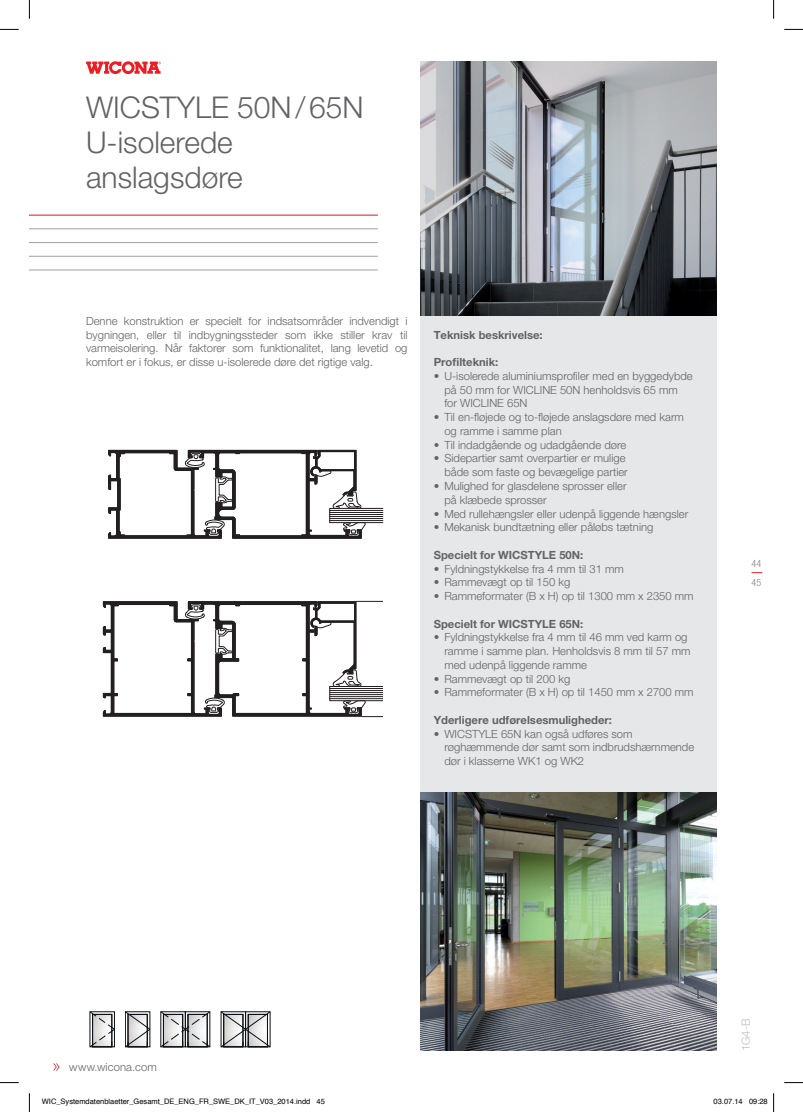
<style>
.page{position:relative;width:803px;height:1112px;background:#fff}
.page>*{position:absolute;margin:0;border:0;box-sizing:border-box;transform-origin:0 0}
.t1{font:300 30px/35px "Helvetica Neue LT Pro";color:#636366}
.t2{font:300 11.25px/13.8px "Helvetica Neue LT Pro";color:#636366}
.t3{font:700 11.25px "Helvetica Neue LT Pro";color:#636366}
.t4{font:300 11.25px "Helvetica Neue LT Pro";color:#bebfc2}
.t5{font:300 condensed 10px/19px "Helvetica Neue LT Pro";color:#808285}
.t6{font:7.5px "Helvetica";color:#000}
</style>
<div class="page">
<svg style="left:86px;top:61px;width:75px;height:13px"></svg>
<hr style="left:29px;top:215px;width:349px;height:1px;background:#d7171f">
<hr style="left:29px;top:228px;width:349px;height:1px;background:#a1a1a5">
<hr style="left:29px;top:242px;width:349px;height:1px;background:#a1a1a5">
<hr style="left:29px;top:256px;width:349px;height:1px;background:#a1a1a5">
<hr style="left:29px;top:269px;width:349px;height:1px;background:#a1a1a5">
<img style="left:420px;top:61px;width:297px;height:255px">
<div style="left:420px;top:316px;width:297px;height:734px;background:#e6e7e9"></div>
<img style="left:420px;top:792px;width:297px;height:258px">
<svg style="left:103px;top:601px;width:280px;height:116px"></svg>
<div style="left:329px;top:508px;width:54px;height:14px;border:1px solid #231f20"></div>
<hr style="left:330px;top:520px;width:53px;height:1px;background:#231f20">
<hr style="left:330px;top:518px;width:53px;height:1px;background:#231f20">
<hr style="left:330px;top:516px;width:53px;height:1px;background:#231f20">
<hr style="left:330px;top:514px;width:53px;height:1px;background:#231f20">
<hr style="left:330px;top:512px;width:53px;height:1px;background:#231f20">
<hr style="left:330px;top:510px;width:53px;height:1px;background:#231f20">
<svg style="left:108px;top:449px;width:258px;height:89px"></svg>
<hr style="left:109px;top:452px;width:68px;height:1px;background:#231f20">
<hr style="left:109px;top:451px;width:68px;height:1px;background:#231f20">
<hr style="left:109px;top:450px;width:68px;height:1px;background:#231f20">
<svg style="left:90px;top:1011px;width:25px;height:35px"></svg>
<svg style="left:125px;top:1011px;width:25px;height:35px"></svg>
<svg style="left:160px;top:1011px;width:50px;height:35px"></svg>
<svg style="left:221px;top:1011px;width:49px;height:35px"></svg>
<svg style="left:53px;top:1063px;width:7px;height:7px"></svg>
<svg style="left:0;top:29px;width:19px;height:1px"></svg>
<svg style="left:784px;top:29px;width:19px;height:1px"></svg>
<svg style="left:0;top:1082px;width:19px;height:1px"></svg>
<svg style="left:784px;top:1082px;width:19px;height:1px"></svg>
<svg style="left:29px;top:0;width:1px;height:19px"></svg>
<svg style="left:29px;top:1093px;width:1px;height:18px"></svg>
<svg style="left:773px;top:0;width:1px;height:19px"></svg>
<svg style="left:773px;top:1093px;width:1px;height:18px"></svg>
<h1 class="t1" style="left:86px;top:89px;width:279px">WICSTYLE 50N / 65N<br>U-isolerede anslagsdøre</h1>
<p class="t2" style="left:86px;top:314px;width:323px;text-align:justify">Denne konstruktion er specielt for indsatsområder indvendigt i bygningen, eller til indbygningssteder som ikke stiller krav til varmeisolering. Når faktorer som funktionalitet, lang levetid og komfort er i fokus, er disse u-isolerede døre det rigtige valg.</p>
<p class="t3" style="left:434px;top:327px;width:110px">Teknisk beskrivelse:</p>
<p class="t3" style="left:434px;top:355px;width:66px">Profilteknik:</p>
<p class="t2" style="left:444px;top:369px;width:250px;text-indent:-11px">• U-isolerede aluminiumsprofiler med en byggedybde på 50 mm for WICLINE 50N henholdsvis 65 mm for WICLINE 65N</p>
<p class="t2" style="left:444px;top:410px;width:241px;text-indent:-11px">• Til en-fløjede og to-fløjede anslagsdøre med karm og ramme i samme plan</p>
<p class="t2" style="left:434px;top:437px;width:194px">• Til indadgående og udadgående døre</p>
<p class="t2" style="left:434px;top:451px;width:196px;text-align:right">• Sidepartier samt overpartier er mulige både som faste og bevægelige partier</p>
<p class="t2" style="left:444px;top:479px;width:184px;text-indent:-11px">• Mulighed for glasdelene sprosser eller på klæbede sprosser</p>
<p class="t2" style="left:434px;top:506px;width:256px">• Med rullehængsler eller udenpå liggende hængsler</p>
<p class="t2" style="left:434px;top:520px;width:221px">• Mekanisk bundtætning eller påløbs tætning</p>
<p class="t3" style="left:434px;top:547px;width:151px">Specielt for WICSTYLE 50N:</p>
<p class="t2" style="left:434px;top:561px;width:192px">• Fyldningstykkelse fra 4 mm til 31 mm</p>
<p class="t2" style="left:434px;top:575px;width:138px">• Rammevægt op til 150 kg</p>
<p class="t2" style="left:434px;top:588px;width:261px">• Rammeformater (B x H) op til 1300 mm x 2350 mm</p>
<p class="t3" style="left:434px;top:616px;width:151px">Specielt for WICSTYLE 65N:</p>
<p class="t2" style="left:444px;top:630px;width:248px;text-indent:-11px">• Fyldningstykkelse fra 4 mm til 46 mm ved karm og ramme i samme plan. Henholdsvis 8 mm til 57 mm med udenpå liggende ramme</p>
<p class="t2" style="left:434px;top:671px;width:138px">• Rammevægt op til 200 kg</p>
<p class="t2" style="left:434px;top:685px;width:261px">• Rammeformater (B x H) op til 1450 mm x 2700 mm</p>
<p class="t3" style="left:434px;top:712px;width:180px">Yderligere udførelsesmuligheder:</p>
<p class="t2" style="left:444px;top:726px;width:251px;text-indent:-11px">• WICSTYLE 65N kan også udføres som røghæmmende dør samt som indbrudshæmmende dør i klasserne WK1 og WK2</p>
<p class="t5" style="left:751px;top:553px;width:11px">44<br>45</p>
<p class="t2" style="left:69px;top:1059px;width:89px">www.wicona.com</p>
<p class="t4" style="left:739px;top:1050px;width:33px;rotate:-90deg">1G4-B</p>
<p class="t6" style="left:42px;top:1095px;width:285px">WIC_Systemdatenblaetter_Gesamt_DE_ENG_FR_SWE_DK_IT_V03_2014.indd 45</p>
<p class="t6" style="left:713px;top:1095px;width:56px">03.07.14 09:28</p>
</div>
